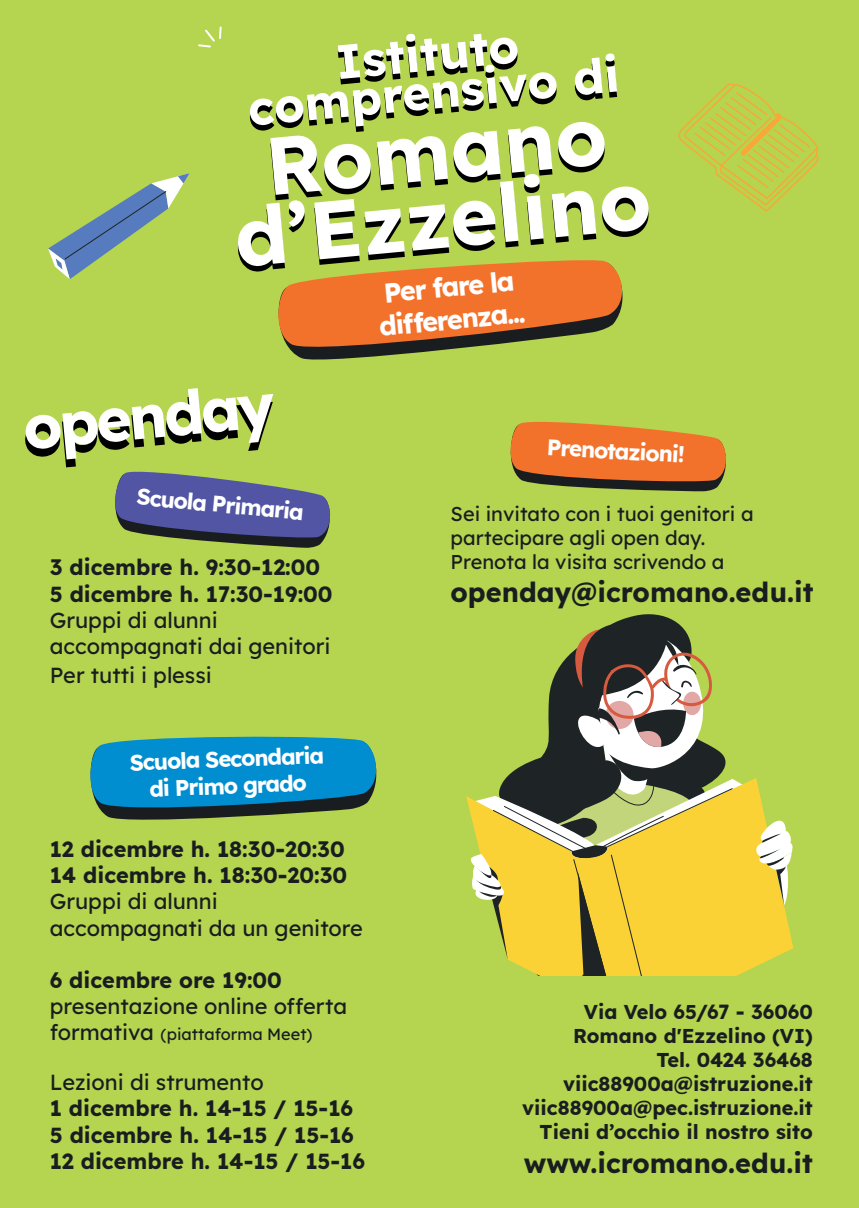
<style>
.page{position:relative;width:859px;height:1208px;background:#b5d44f}
.page>*{position:absolute;margin:0;border:0;box-sizing:border-box;transform-origin:0 0}
.t1{font:700 81.4px/68.3px "Lexend";color:#000001;text-align:center}
.t2{font:700 61.2px "Lexend";color:#000001}
.t3{font:700 48px/38.1px "Lexend";color:#000001;text-align:center}
.t4{font:700 27.2px "Lexend";color:#191d20}
.t5{font:700 27.2px/32.6px "Lexend";color:#fff}
.t6{font:700 22.4px/26.9px "Lexend";color:#fff;text-align:center}
.t7{font:700 21.8px/26.2px "Lexend";color:#191d20}
.t8{font:21.8px/26.2px "Lexend";color:#191d20}
.t9{font:700 20px/24px "Lexend";color:#191d20;text-align:right}
.t10{font:20px/24px "Lexend";color:#191d20}
.t11{font:16.3px "Lexend";color:#191d20}
.s1{font-size:21.8px}
</style>
<div class="page">
<svg style="left:470px;top:614px;width:324px;height:362px"></svg>
<svg style="left:678px;top:83px;width:141px;height:129px"></svg>
<svg style="left:48px;top:173px;width:142px;height:106px"></svg>
<svg style="left:278px;top:260px;width:345px;height:100px"></svg>
<svg style="left:198px;top:26px;width:24px;height:22px"></svg>
<svg style="left:90px;top:736px;width:287px;height:84px;background:#1786a9"></svg>
<svg style="left:115px;top:471px;width:216px;height:77px"></svg>
<svg style="left:510px;top:421px;width:216px;height:70px"></svg>
<h3 class="t3" style="left:243px;top:53px;width:374px;rotate:-5deg">Istituto comprensivo di</h3>
<h1 class="t1" style="left:225px;top:135px;width:419px;rotate:-5deg">Romano d’Ezzelino</h1>
<p class="t5" style="left:375px;top:275px;width:148px;rotate:-5deg">Per fare la differenza...</p>
<h2 class="t2" style="left:19px;top:387px;width:254px;rotate:-5deg">openday</h2>
<p class="t6" style="left:138px;top:482px;width:169px;rotate:5deg">Scuola Primaria</p>
<p class="t7" style="left:50px;top:553px;width:284px">3 dicembre h. 9:30-12:00<br>5 dicembre h. 17:30-19:00</p>
<p class="t8" style="left:50px;top:605px;width:282px">Gruppi di alunni accompagnati dai genitori</p>
<p class="t8" style="left:50px;top:661px;width:164px">Per tutti i plessi</p>
<p class="t6" style="left:129px;top:747px;width:196px;rotate:-2deg">Scuola Secondaria di Primo grado</p>
<p class="t7" style="left:50px;top:834px;width:299px">12 dicembre h. 18:30-20:30<br>14 dicembre h. 18:30-20:30</p>
<p class="t8" style="left:50px;top:887px;width:315px">Gruppi di alunni accompagnati da un genitore</p>
<p class="t7" style="left:50px;top:965px;width:234px">6 dicembre ore 19:00</p>
<p class="t8" style="left:50px;top:991px;width:299px">presentazione online offerta</p>
<p class="t11" style="left:50px;top:1022px;width:264px"><span class="s1">formativa</span> (piattaforma Meet)</p>
<p class="t8" style="left:50px;top:1068px;width:216px">Lezioni di strumento</p>
<p class="t7" style="left:50px;top:1094px;width:317px">1 dicembre h. 14-15 / 15-16<br>5 dicembre h. 14-15 / 15-16<br>12 dicembre h. 14-15 / 15-16</p>
<p class="t6" style="left:548px;top:432px;width:139px;rotate:3deg">Prenotazioni!</p>
<p class="t10" style="left:451px;top:500px;width:305px">Sei invitato con i tuoi genitori a partecipare agli open day.<br>Prenota la visita scrivendo a</p>
<p class="t4" style="left:451px;top:570px;width:365px">openday@icromano.edu.it</p>
<p class="t9" style="left:522px;top:998px;width:292px">Via Velo 65/67 - 36060<br>Romano d'Ezzelino (VI)<br>Tel. 0424 36468 viic88900a@istruzione.it viic88900a@pec.istruzione.it<br>Tieni d’occhio il nostro sito</p>
<p class="t4" style="left:524px;top:1141px;width:291px">www.icromano.edu.it</p>
</div>
